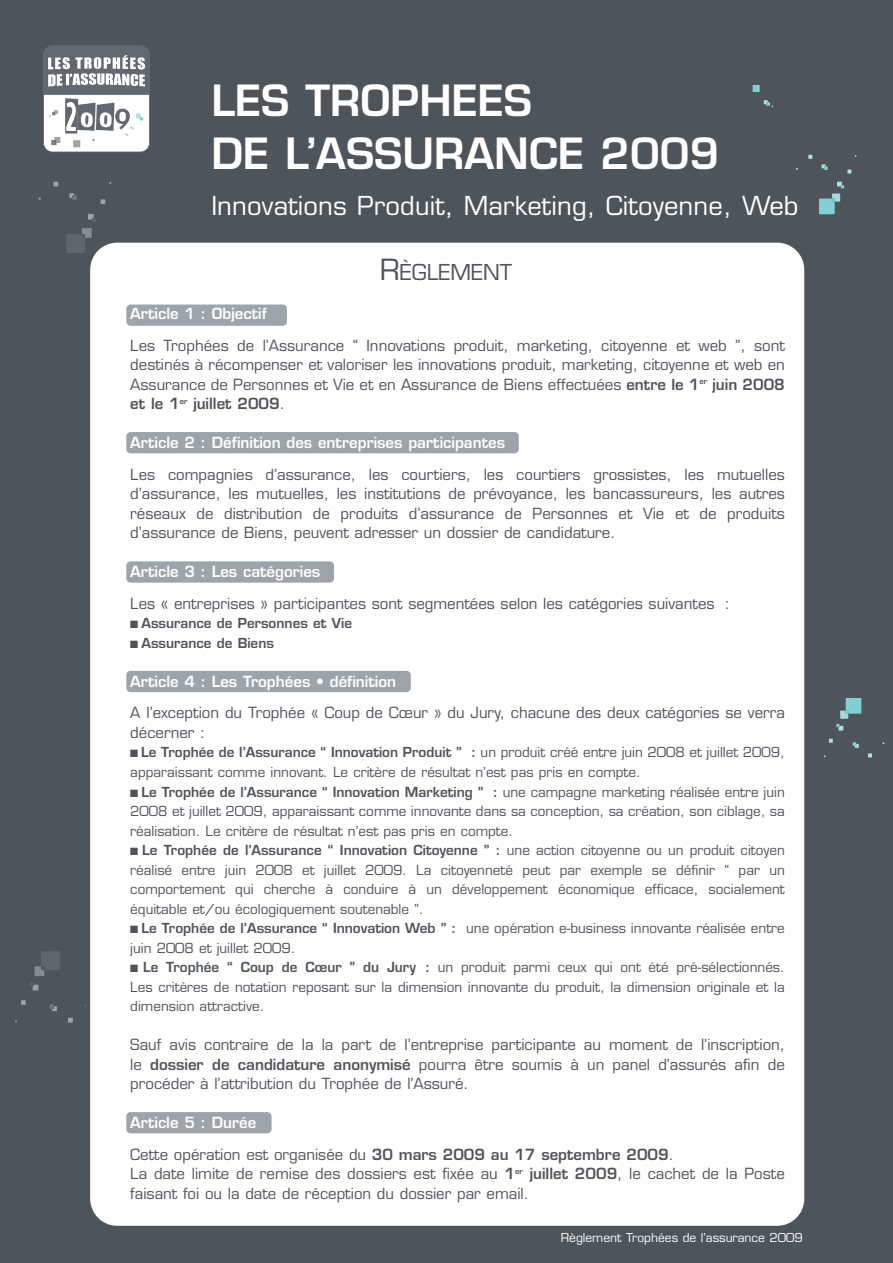
<style>
.page{position:relative;width:893px;height:1263px;background:#4d545a}
.page>*{position:absolute;margin:0;border:0;box-sizing:border-box;transform-origin:0 0}
.t1{font:600 42px/52.5px "Eurostile";color:#fff}
.t2{font:25.5px "Eurostile";letter-spacing:.005em;color:#fff}
.t3{font:21.3px "Eurostile";color:#4d545a}
.t4{font:15px/19.5px "Eurostile";color:#4d545a;text-align:justify}
.t5{font:600 15px "Eurostile";color:#fff}
.t6{font:13.5px/19.5px "Eurostile";color:#4d545a;text-align:justify}
.t7{font:600 13.5px "Eurostile";color:#4d545a}
.t8{font:12px "Eurostile";color:#fff}
.s1{font-size:28.5px}
.s2{font-weight:600}
.s3{font-weight:600;color:#fff}
</style>
<div class="page">
<div style="left:90px;top:243px;width:714px;height:983px;background:#fff;border-radius:27px"></div>
<svg style="left:68px;top:1018px;width:5px;height:4px"></svg>
<svg style="left:35px;top:951px;width:25px;height:25px"></svg>
<svg style="left:30px;top:982px;width:8px;height:8px"></svg>
<svg style="left:50px;top:1004px;width:7px;height:7px"></svg>
<svg style="left:21px;top:1000px;width:5px;height:5px"></svg>
<svg style="left:53px;top:182px;width:5px;height:4px"></svg>
<svg style="left:66px;top:228px;width:26px;height:25px"></svg>
<svg style="left:88px;top:214px;width:8px;height:8px"></svg>
<svg style="left:69px;top:193px;width:8px;height:7px"></svg>
<svg style="left:101px;top:199px;width:4px;height:5px"></svg>
<div style="left:753px;top:85px;width:7px;height:7px;background:#83d0d4"></div>
<svg style="left:764px;top:100px;width:9px;height:7px"></svg>
<svg style="left:808px;top:155px;width:4px;height:4px"></svg>
<svg style="left:819px;top:182px;width:25px;height:32px"></svg>
<svg style="left:822px;top:164px;width:6px;height:6px"></svg>
<svg style="left:847px;top:170px;width:4px;height:3px"></svg>
<svg style="left:868px;top:753px;width:4px;height:4px"></svg>
<svg style="left:836px;top:698px;width:25px;height:32px"></svg>
<svg style="left:853px;top:742px;width:6px;height:6px"></svg>
<svg style="left:829px;top:739px;width:4px;height:4px"></svg>
<svg style="left:43px;top:45px;width:107px;height:107px;background:#b5b8bc"></svg>
<div style="left:126px;top:304px;width:161px;height:22px;background:#9da5ab;border-radius:4px"></div>
<div style="left:126px;top:432px;width:393px;height:21px;background:#9da5ab;border-radius:4px"></div>
<div style="left:126px;top:671px;width:285px;height:21px;background:#9da5ab;border-radius:4px"></div>
<div style="left:126px;top:561px;width:208px;height:22px;background:#9da5ab;border-radius:4px"></div>
<div style="left:126px;top:1112px;width:146px;height:21px;background:#9da5ab;border-radius:4px"></div>
<h1 class="t1" style="left:211px;top:79px;width:509px">LES TROPHEES<br>DE L’ASSURANCE 2009</h1>
<h2 class="t2" style="left:211px;top:196px;width:589px">Innovations Produit, Marketing, Citoyenne, Web</h2>
<h3 class="t3" style="left:380px;top:264px;width:134px"><span class="s1">R</span>ÈGLEMENT</h3>
<p class="t5" style="left:130px;top:308px;width:138px">Article 1 : Objectif</p>
<p class="t4" style="left:130px;top:337px;width:656px">Les Trophées de l’Assurance “ Innovations produit, marketing, citoyenne et web ”, sont destinés à récompenser et valoriser les innovations produit, marketing, citoyenne et web en Assurance de Personnes et Vie et en Assurance de Biens effectuées <span class="s2">entre le 1</span><sup>er</sup> <span class="s2">juin 2008 et le 1</span><sup>er</sup> <span class="s2">juillet 2009</span>.</p>
<p class="t5" style="left:130px;top:437px;width:376px">Article 2 : Définition des entreprises participantes</p>
<p class="t4" style="left:130px;top:466px;width:656px">Les compagnies d’assurance, les courtiers, les courtiers grossistes, les mutuelles d’assurance, les mutuelles, les institutions de prévoyance, les bancassureurs, les autres réseaux de distribution de produits d’assurance de Personnes et Vie et de produits d’assurance de Biens, peuvent adresser un dossier de candidature.</p>
<p class="t5" style="left:130px;top:566px;width:191px">Article 3 : Les catégories</p>
<p class="t4" style="left:130px;top:595px;width:601px">Les « entreprises » participantes sont segmentées selon les catégories suivantes :</p>
<p class="t7" style="left:130px;top:618px;width:223px">■ Assurance de Personnes et Vie</p>
<p class="t7" style="left:130px;top:638px;width:145px">■ Assurance de Biens</p>
<p class="t5" style="left:130px;top:676px;width:267px">Article 4 : Les Trophées • définition</p>
<p class="t4" style="left:130px;top:705px;width:656px">A l’exception du Trophée « Coup de Cœur » du Jury, chacune des deux catégories se verra décerner :</p>
<p class="t6" style="left:130px;top:744px;width:656px">■ <span class="s2">Le Trophée de l’Assurance “ Innovation Produit ” :</span> un produit créé entre juin 2008 et juillet 2009, apparaissant comme innovant. Le critère de résultat n’est pas pris en compte.</p>
<p class="t6" style="left:130px;top:783px;width:656px">■ <span class="s2">Le Trophée de l’Assurance “ Innovation Marketing ” :</span> une campagne marketing réalisée entre juin 2008 et juillet 2009, apparaissant comme innovante dans sa conception, sa création, son ciblage, sa réalisation. Le critère de résultat n’est pas pris en compte.</p>
<p class="t6" style="left:130px;top:842px;width:656px">■ <span class="s2">Le Trophée de l’Assurance “ Innovation Citoyenne ” :</span> une action citoyenne ou un produit citoyen réalisé entre juin 2008 et juillet 2009. La citoyenneté peut par exemple se définir “ par un comportement qui cherche à conduire à un développement économique efficace, socialement équitable et/ou écologiquement soutenable ”.</p>
<p class="t6" style="left:130px;top:920px;width:656px">■ <span class="s2">Le Trophée de l’Assurance “ Innovation Web ” :</span> une opération e-business innovante réalisée entre juin 2008 et juillet 2009.</p>
<p class="t6" style="left:130px;top:959px;width:656px">■ <span class="s2">Le Trophée “ Coup de Cœur ” du Jury :</span> un produit parmi ceux qui ont été pré-sélectionnés.<br>Les critères de notation reposant sur la dimension innovante du produit, la dimension originale et la dimension attractive.</p>
<p class="t4" style="left:130px;top:1036px;width:656px">Sauf avis contraire de la la part de l’entreprise participante au moment de l’inscription, le <span class="s2">dossier de candidature anonymisé</span> pourra être soumis à un panel d’assurés afin de procéder à l’attribution du Trophée de l’Assuré.</p>
<p class="t4" style="left:130px;top:1108px;width:545px;line-height:31.5px"><span class="s3">Article 5 : Durée<br></span>Cette opération est organisée du <span class="s2">30 mars 2009 au 17 septembre 2009</span>.</p>
<p class="t4" style="left:130px;top:1165px;width:656px">La date limite de remise des dossiers est fixée au <span class="s2">1</span><sup>er</sup> <span class="s2">juillet 2009</span>, le cachet de la Poste faisant foi ou la date de réception du dossier par email.</p>
<p class="t8" style="left:561px;top:1233px;width:243px">Règlement Trophées de l’assurance 2009</p>
</div>
